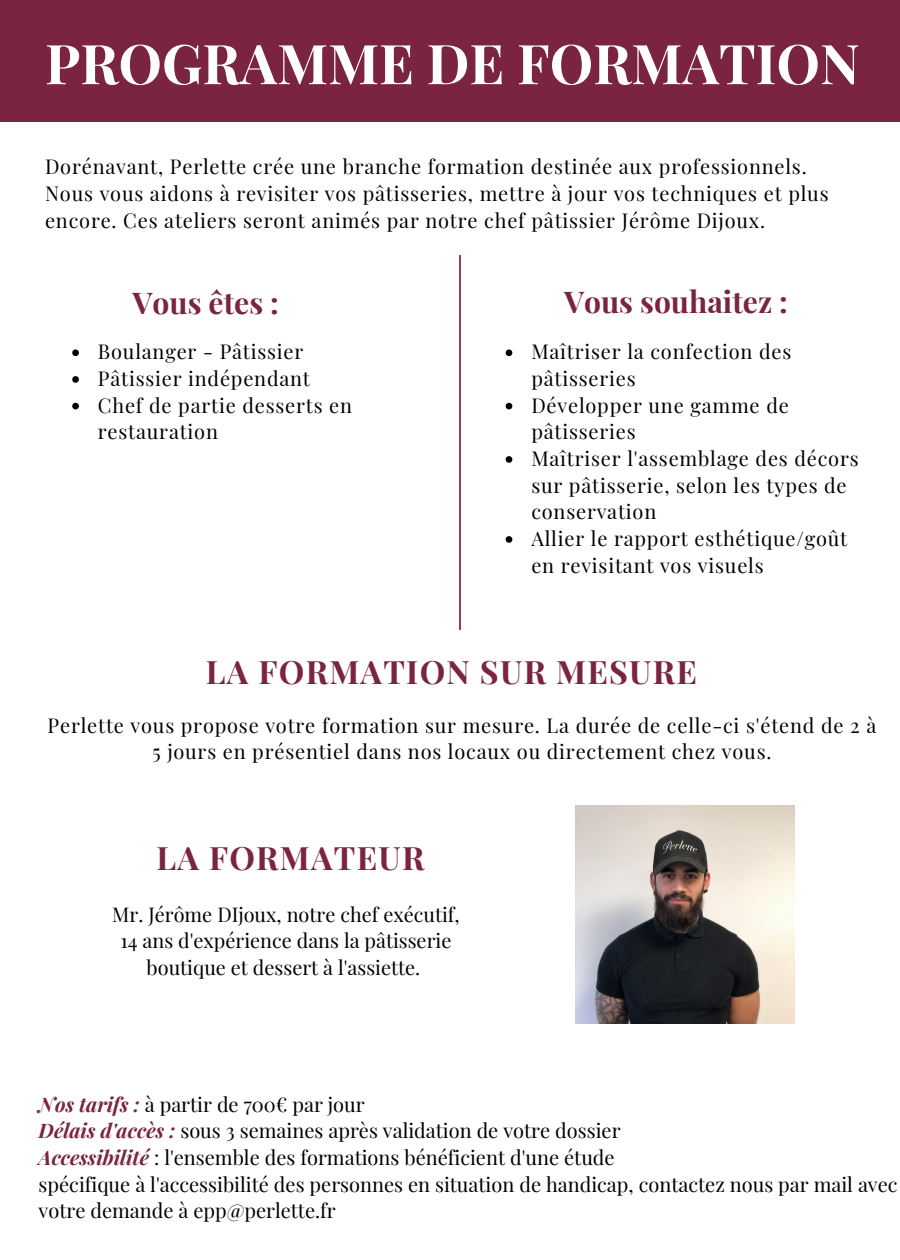
<style>
.page{position:relative;width:900px;height:1260px;background:#fff}
.page>*{position:absolute;margin:0;border:0;box-sizing:border-box;transform-origin:0 0}
.t1{font:700 55px "Playfair Display";color:#fff}
.t2{font:700 32.25px "Playfair Display";letter-spacing:.04em;color:#7a2442}
.t3{font:700 30px "Playfair Display";color:#7a2442}
.t4{font:20px/26.8px "Playfair Display";letter-spacing:.04em;color:#000}
.t5{font:20px/26.5px "Playfair Display";color:#000;text-align:center}
.s1{font-weight:700;font-style:italic;color:#7a2442}
</style>
<div class="page">
<div style="left:0;top:0;width:900px;height:122px;background:#7a2442"></div>
<hr style="left:459px;top:255px;width:2px;height:375px;background:#963e59">
<svg style="left:72px;top:349px;width:7px;height:7px"></svg>
<svg style="left:72px;top:376px;width:7px;height:7px"></svg>
<svg style="left:72px;top:403px;width:7px;height:6px"></svg>
<svg style="left:506px;top:349px;width:6px;height:7px"></svg>
<svg style="left:506px;top:403px;width:6px;height:6px"></svg>
<svg style="left:506px;top:456px;width:6px;height:7px"></svg>
<svg style="left:506px;top:536px;width:6px;height:7px"></svg>
<img style="left:575px;top:806px;width:220px;height:217px">
<p class="t1" style="left:45px;top:25px;width:816px">PROGRAMME DE FORMATION</p>
<p class="t4" style="left:45px;top:153px;width:763px">Dorénavant, Perlette crée une branche formation destinée aux professionnels.</p>
<p class="t4" style="left:45px;top:179px;width:785px">Nous vous aidons à revisiter vos pâtisseries, mettre à jour vos techniques et plus encore. Ces ateliers seront animés par notre chef pâtissier Jérôme Dijoux.</p>
<p class="t3" style="left:133px;top:281px;width:148px">Vous êtes :</p>
<p class="t4" style="left:98px;top:338px;width:207px">Boulanger - Pâtissier</p>
<p class="t4" style="left:98px;top:364px;width:214px">Pâtissier indépendant</p>
<p class="t4" style="left:98px;top:391px;width:256px">Chef de partie desserts en restauration</p>
<p class="t3" style="left:564px;top:281px;width:225px">Vous souhaitez :</p>
<p class="t4" style="left:531px;top:338px;width:262px">Maîtriser la confection des pâtisseries</p>
<p class="t4" style="left:531px;top:391px;width:259px">Développer une gamme de pâtisseries</p>
<p class="t4" style="left:531px;top:444px;width:329px">Maîtriser l'assemblage des décors sur pâtisserie, selon les types de conservation</p>
<p class="t4" style="left:531px;top:524px;width:317px">Allier le rapport esthétique/goût en revisitant vos visuels</p>
<p class="t2" style="left:206px;top:649px;width:493px">LA FORMATION SUR MESURE</p>
<p class="t4" style="left:48px;top:711px;width:830px;text-align:center">Perlette vous propose votre formation sur mesure. La durée de celle-ci s'étend de 2 à<br>5 jours en présentiel dans nos locaux ou directement chez vous.</p>
<p class="t2" style="left:156px;top:835px;width:270px">LA FORMATEUR</p>
<p class="t5" style="left:112px;top:900px;width:349px">Mr. Jérôme DIjoux, notre chef exécutif,<br>14 ans d'expérience dans la pâtisserie boutique et dessert à l'assiette.</p>
<p class="t5" style="left:39px;top:1090px;width:328px"><span class="s1">Nos tarifs :</span> à partir de 700€ par jour</p>
<p class="t5" style="left:39px;top:1117px;width:583px"><span class="s1">Délais d'accès :</span> sous 3 semaines après validation de votre dossier</p>
<p class="t5" style="left:39px;top:1143px;width:578px"><span class="s1">Accessibilité</span> : l'ensemble des formations bénéficient d'une étude</p>
<p class="t5" style="left:39px;top:1170px;width:860px;text-align:left">spécifique à l'accessibilité des personnes en situation de handicap, contactez nous par mail avec votre demande à epp@perlette.fr</p>
</div>
